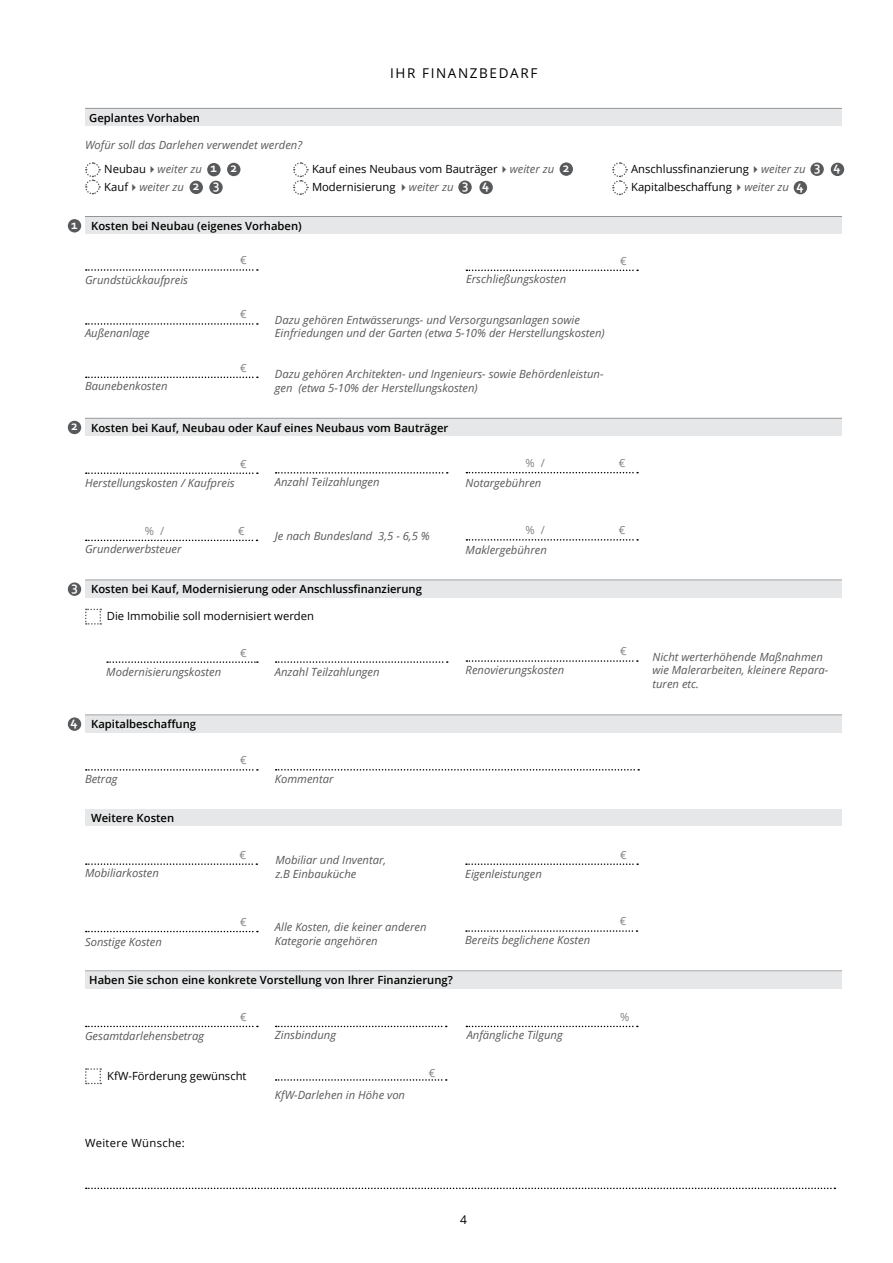
<style>
.page{position:relative;width:893px;height:1263px;background:#fff}
.page>*{position:absolute;margin:0;border:0;box-sizing:border-box;transform-origin:0 0}
.t1{font:13.5px "Open Sans";letter-spacing:.12em;color:#000}
.t2{font:700 13.5px "Corbel";color:#fff}
.t3{font:12px "Open Sans";color:#000}
.t4{font:italic 11.25px/13.5px "Open Sans";color:#58595b}
.t5{font:600 11.25px "Open Sans";color:#000}
.t6{font:11.25px/18px "Open Sans";color:#000}
.t7{font:11.25px "Open Sans";color:#808285}
.t8{font:11.25px "Open Sans";letter-spacing:.03em;color:#000}
.s1{font-style:normal;color:#000}
.s2{font-family:"Corbel";font-weight:700;font-style:normal;font-size:13.5px;color:#fff}
.s3{color:#58595b}
.s4{font-style:italic;color:#58595b}
.s5{font-family:"Corbel";font-weight:700;font-size:13.5px;color:#fff}
</style>
<div class="page">
<div style="left:85px;top:972px;width:757px;height:16px;background:#e6e7e8"></div>
<div style="left:85px;top:217px;width:757px;height:17px;background:#e6e7e8"></div>
<div style="left:85px;top:419px;width:757px;height:17px;background:#e6e7e8"></div>
<div style="left:85px;top:581px;width:757px;height:16px;background:#e6e7e8"></div>
<div style="left:85px;top:809px;width:757px;height:17px;background:#e6e7e8"></div>
<svg style="left:293px;top:162px;width:16px;height:33px"></svg>
<svg style="left:612px;top:162px;width:16px;height:34px"></svg>
<svg style="left:276px;top:1026px;width:171px;height:1px"></svg>
<svg style="left:86px;top:1026px;width:172px;height:1px"></svg>
<svg style="left:86px;top:1187px;width:749px;height:2px"></svg>
<svg style="left:466px;top:1026px;width:172px;height:1px"></svg>
<svg style="left:466px;top:270px;width:172px;height:1px"></svg>
<svg style="left:107px;top:661px;width:151px;height:2px"></svg>
<svg style="left:466px;top:863px;width:172px;height:2px"></svg>
<svg style="left:86px;top:472px;width:172px;height:2px"></svg>
<svg style="left:86px;top:269px;width:172px;height:2px"></svg>
<svg style="left:86px;top:863px;width:171px;height:2px"></svg>
<svg style="left:466px;top:930px;width:171px;height:2px"></svg>
<svg style="left:86px;top:323px;width:172px;height:2px"></svg>
<svg style="left:86px;top:377px;width:172px;height:1px"></svg>
<svg style="left:86px;top:540px;width:171px;height:1px"></svg>
<svg style="left:466px;top:472px;width:172px;height:1px"></svg>
<svg style="left:466px;top:539px;width:172px;height:2px"></svg>
<svg style="left:276px;top:1079px;width:171px;height:2px"></svg>
<svg style="left:85px;top:1068px;width:16px;height:16px"></svg>
<svg style="left:85px;top:609px;width:16px;height:16px"></svg>
<div style="left:810px;top:163px;width:14px;height:13px;background:#58595b;border-radius:50%"></div>
<div style="left:560px;top:162px;width:13px;height:14px;background:#58595b;border-radius:50%"></div>
<div style="left:207px;top:163px;width:14px;height:13px;background:#58595b;border-radius:50%"></div>
<div style="left:68px;top:219px;width:13px;height:13px;background:#58595b;border-radius:50%"></div>
<div style="left:68px;top:421px;width:13px;height:13px;background:#58595b;border-radius:50%"></div>
<div style="left:68px;top:582px;width:13px;height:14px;background:#58595b;border-radius:50%"></div>
<svg style="left:86px;top:931px;width:172px;height:1px"></svg>
<hr style="left:85px;top:216px;width:757px;height:1px;background:#939598">
<hr style="left:85px;top:418px;width:757px;height:1px;background:#939598">
<hr style="left:85px;top:580px;width:757px;height:1px;background:#939598">
<hr style="left:85px;top:970px;width:757px;height:1px;background:#939598">
<div style="left:85px;top:109px;width:757px;height:17px;background:#e6e7e8"></div>
<hr style="left:85px;top:108px;width:757px;height:1px;background:#939598">
<svg style="left:466px;top:660px;width:172px;height:2px"></svg>
<div style="left:227px;top:163px;width:13px;height:13px;background:#58595b;border-radius:50%"></div>
<svg style="left:85px;top:162px;width:16px;height:33px"></svg>
<div style="left:209px;top:181px;width:14px;height:13px;background:#58595b;border-radius:50%"></div>
<div style="left:190px;top:181px;width:13px;height:13px;background:#58595b;border-radius:50%"></div>
<div style="left:458px;top:180px;width:14px;height:14px;background:#58595b;border-radius:50%"></div>
<svg style="left:276px;top:472px;width:172px;height:2px"></svg>
<svg style="left:276px;top:661px;width:172px;height:2px"></svg>
<div style="left:85px;top:716px;width:757px;height:16px;background:#e6e7e8"></div>
<svg style="left:86px;top:769px;width:172px;height:2px"></svg>
<div style="left:68px;top:717px;width:13px;height:14px;background:#58595b;border-radius:50%"></div>
<hr style="left:85px;top:714px;width:757px;height:1px;background:#939598">
<div style="left:794px;top:181px;width:13px;height:13px;background:#58595b;border-radius:50%"></div>
<svg style="left:276px;top:769px;width:363px;height:1px"></svg>
<div style="left:831px;top:163px;width:13px;height:13px;background:#58595b;border-radius:50%"></div>
<div style="left:479px;top:181px;width:14px;height:13px;background:#58595b;border-radius:50%"></div>
<p class="t1" style="left:390px;top:64px;width:146px">Ihr Fi nanzbedarf</p>
<p class="t5" style="left:89px;top:110px;width:112px">Geplantes Vorhaben</p>
<p class="t4" style="left:104px;top:132px;width:199px;line-height:24.3px;text-indent:-19px">Wofür soll das Darlehen verwendet werden?<br><span class="s1">N eubau</span>✔weiter zu</p>
<p class="t4" style="left:104px;top:180px;width:117px"><span class="s1">Kauf</span>✔weiter zu <span class="s2">2 </span><sup>3</sup></p>
<p class="t6" style="left:631px;top:159px;width:176px">Anschlussfinanzierung<span class="s3">✔</span><span class="s4">weiter zu<br></span>Kapitalbeschaffung<span class="s3">✔</span><span class="s4">weiter zu</span> <span class="s5">4</span></p>
<p class="t6" style="left:312px;top:159px;width:244px">Kauf eines N eubaus vom Bauträger<span class="s3">✔</span><span class="s4">weiter zu<br></span>Modernisierung <span class="s3">✔</span><span class="s4">weiter zu</span> <span class="s5">3</span></p>
<p class="t2" style="left:210px;top:160px;width:8px">1</p>
<p class="t2" style="left:563px;top:159px;width:8px">2</p>
<p class="t2" style="left:814px;top:158px;width:8px">3</p>
<p class="t2" style="left:230px;top:159px;width:8px">2</p>
<p class="t2" style="left:482px;top:177px;width:9px">4</p>
<p class="t2" style="left:71px;top:216px;width:8px">1</p>
<p class="t5" style="left:91px;top:218px;width:212px">Kosten bei Neubau (eigenes Vorhaben)</p>
<p class="t4" style="left:85px;top:273px;width:105px">Grundstückkaufpreis</p>
<p class="t7" style="left:240px;top:253px;width:8px">€</p>
<p class="t4" style="left:466px;top:272px;width:102px">Erschließungskosten</p>
<p class="t7" style="left:620px;top:253px;width:8px">€</p>
<p class="t4" style="left:85px;top:326px;width:66px">Außenanlage</p>
<p class="t4" style="left:85px;top:379px;width:84px">Baunebenkosten</p>
<p class="t7" style="left:240px;top:306px;width:8px">€</p>
<p class="t7" style="left:240px;top:360px;width:8px">€</p>
<p class="t4" style="left:275px;top:312px;width:331px">Dazu gehören Entwässerungs- und Versorgungsanlagen sowie<br>Einfriedungen und der Garten (etwa 5-10% der Herstellungskosten)</p>
<p class="t4" style="left:275px;top:367px;width:330px">Dazu gehören Architekten- und Ingenieurs- sowie Behördenleistun&shy;gen (etwa 5-10% der Herstellungskosten)</p>
<p class="t2" style="left:71px;top:417px;width:8px">2</p>
<p class="t5" style="left:91px;top:420px;width:359px">Kosten bei Kauf, Neubau oder Kauf eines Neubaus vom Bauträger</p>
<p class="t7" style="left:240px;top:456px;width:8px">€</p>
<p class="t4" style="left:85px;top:476px;width:151px">Herstellungskosten / Kaufpreis</p>
<p class="t4" style="left:275px;top:475px;width:106px">Anzahl Teilzahlungen</p>
<p class="t7" style="left:526px;top:455px;width:21px">% /</p>
<p class="t4" style="left:466px;top:475px;width:77px">Notargebühren</p>
<p class="t7" style="left:619px;top:455px;width:8px">€</p>
<p class="t2" style="left:833px;top:159px;width:9px">4</p>
<p class="t7" style="left:145px;top:523px;width:21px">% /</p>
<p class="t4" style="left:85px;top:542px;width:98px">Grunderwerbsteuer</p>
<p class="t7" style="left:238px;top:523px;width:8px">€</p>
<p class="t4" style="left:275px;top:529px;width:156px">Je nach Bundesland 3,5 - 6,5 %</p>
<p class="t2" style="left:71px;top:578px;width:8px">3</p>
<p class="t5" style="left:91px;top:582px;width:332px">Kosten bei Kauf, Modernisierung oder Anschlussfinanzierung</p>
<p class="t6" style="left:107px;top:607px;width:209px">Die Immobilie soll modernisiert werden</p>
<p class="t7" style="left:526px;top:522px;width:21px">% /</p>
<p class="t4" style="left:466px;top:543px;width:83px">Maklergebühren</p>
<p class="t7" style="left:619px;top:522px;width:8px">€</p>
<p class="t4" style="left:106px;top:664px;width:116px">Modernisierungskosten</p>
<p class="t7" style="left:240px;top:645px;width:8px">€</p>
<p class="t4" style="left:275px;top:664px;width:106px">Anzahl Teilzahlungen</p>
<p class="t4" style="left:466px;top:663px;width:100px">Renovierungskosten</p>
<p class="t5" style="left:71px;top:717px;width:127px"><sup>4</sup> Kapitalbeschaffung</p>
<p class="t4" style="left:85px;top:772px;width:34px">Betrag</p>
<p class="t5" style="left:91px;top:810px;width:85px">Weitere Kosten</p>
<p class="t4" style="left:85px;top:866px;width:75px">Mobiliarkosten</p>
<p class="t7" style="left:240px;top:752px;width:8px">€</p>
<p class="t7" style="left:239px;top:847px;width:8px">€</p>
<p class="t4" style="left:275px;top:772px;width:60px">Kommentar</p>
<p class="t4" style="left:275px;top:853px;width:112px">Mobiliar und Inventar, z.B Einbauküche</p>
<p class="t4" style="left:465px;top:866px;width:78px">Eigenleistungen</p>
<p class="t4" style="left:85px;top:934px;width:78px">Sonstige Kosten</p>
<p class="t7" style="left:240px;top:914px;width:8px">€</p>
<p class="t4" style="left:275px;top:920px;width:153px">Alle Kosten, die keiner anderen<br>Kategorie angehören</p>
<p class="t5" style="left:89px;top:972px;width:365px">Haben Sie schon eine konkrete Vorstellung von Ihrer Finanzierung?</p>
<p class="t4" style="left:465px;top:933px;width:127px">Bereits beglichene Kosten</p>
<p class="t7" style="left:620px;top:644px;width:8px">€</p>
<p class="t7" style="left:620px;top:847px;width:8px">€</p>
<p class="t7" style="left:620px;top:914px;width:8px">€</p>
<p class="t7" style="left:240px;top:1009px;width:8px">€</p>
<p class="t7" style="left:620px;top:1009px;width:11px">%</p>
<p class="t4" style="left:85px;top:1029px;width:120px">Gesamtdarlehensbetrag</p>
<p class="t4" style="left:275px;top:1028px;width:63px">Zinsbindung</p>
<p class="t4" style="left:467px;top:1028px;width:98px">Anfängliche Tilgung</p>
<p class="t6" style="left:107px;top:1066px;width:141px">KfW-Förderung gewünscht</p>
<p class="t7" style="left:429px;top:1065px;width:8px">€</p>
<p class="t8" style="left:85px;top:1135px;width:101px">Weitere Wünsche:</p>
<p class="t4" style="left:275px;top:1088px;width:132px">KfW-Darlehen in Höhe von</p>
<p class="t4" style="left:652px;top:650px;width:177px">Nicht werterhöhende Maßnahmen wie Malerarbeiten, kleinere Repara&shy;turen etc.</p>
<p class="t3" style="left:460px;top:1212px;width:8px">4</p>
</div>
